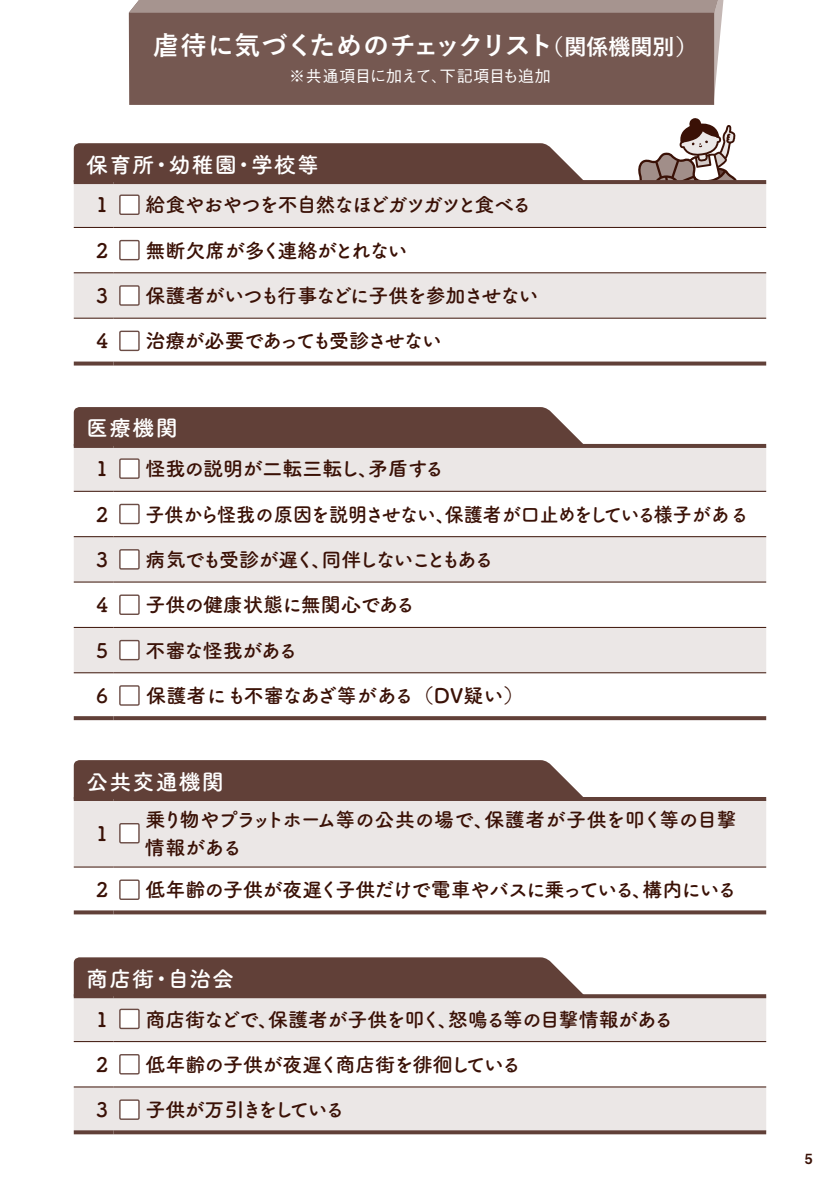
<style>
.page{position:relative;width:840px;height:1191px;background:#fff}
.page>*{position:absolute;margin:0;border:0;box-sizing:border-box;transform-origin:0 0}
.t1{font:700 26px "Yu Go";letter-spacing:-.03em;color:#fff}
.t2{font:700 22px "Tsuku A Rd Gothic";letter-spacing:.05em;color:#fff}
.t3{font:700 20px "Tsuku A Rd Gothic";letter-spacing:-.05em;color:#3a1106}
.t4{font:700 20px/27.8px "Tsuku A Rd Gothic";letter-spacing:-.03em;color:#3a1106}
.t5{font:700 20px "Tsuku A Rd Gothic";color:#3a1106}
.t6{font:700 20px "Tsuku A Rd Gothic";color:#3a1106;scale:.95 1}
.t7{font:700 20px "Tsuku A Rd Gothic";letter-spacing:-.075em;color:#3a1106}
.t8{font:700 20px "Tsuku A Rd Gothic";letter-spacing:-.13em;color:#3a1106}
.t9{font:700 20px "Tsuku A Rd Gothic";letter-spacing:-.08em;color:#3a1106}
.t10{font:700 20px "Tsuku B Rd Gothic";color:#3a1106}
.t11{font:700 20px "Tsuku A Rd Gothic";letter-spacing:-.105em;color:#3a1106}
.t12{font:500 16px "Gothic BBB Pro";letter-spacing:-.025em;color:#fff}
.t13{font:14px "Midashi Go Pro MB31";color:#3a1106}
.s1{font-size:22px}
</style>
<div class="page">
<svg style="left:638px;top:118px;width:99px;height:62px"></svg>
<svg style="left:765px;top:181px;width:2px;height:15px"></svg>
<svg style="left:129px;top:0;width:594px;height:105px;background:#7c615a"></svg>
<div style="left:74px;top:143px;width:509px;height:37px;background:#614038"></div>
<div style="left:74px;top:184px;width:691px;height:43px;background:#ebe7e6"></div>
<svg style="left:74px;top:239px;width:691px;height:113px"></svg>
<hr style="left:74px;top:180px;width:39px;height:4px;background:#614038">
<hr style="left:113px;top:180px;width:652px;height:4px;background:#614038">
<hr style="left:74px;top:227px;width:39px;height:1px;background:#3a1106">
<hr style="left:113px;top:227px;width:652px;height:1px;background:#3a1106">
<hr style="left:74px;top:318px;width:39px;height:1px;background:#3a1106">
<hr style="left:113px;top:318px;width:652px;height:1px;background:#3a1106">
<hr style="left:74px;top:272px;width:39px;height:1px;background:#3a1106">
<hr style="left:113px;top:272px;width:652px;height:1px;background:#3a1106">
<svg style="left:74px;top:361px;width:39px;height:4px"></svg>
<svg style="left:113px;top:361px;width:652px;height:4px;background:#765a53"></svg>
<div style="left:120px;top:195px;width:19px;height:19px;background:#fff"></div>
<div style="left:119px;top:194px;width:21px;height:21px;border:1px solid #6b4c45"></div>
<div style="left:120px;top:241px;width:19px;height:19px;background:#fff"></div>
<div style="left:119px;top:240px;width:21px;height:20px;border:1px solid #6b4c45"></div>
<div style="left:120px;top:286px;width:19px;height:19px;background:#fff"></div>
<div style="left:119px;top:285px;width:21px;height:21px;border:1px solid #6b4c45"></div>
<div style="left:120px;top:331px;width:19px;height:19px;background:#fff"></div>
<div style="left:119px;top:331px;width:21px;height:20px;border:1px solid #6b4c45"></div>
<svg style="left:74px;top:407px;width:516px;height:37px;background:#684941"></svg>
<div style="left:74px;top:448px;width:691px;height:224px;background:#ebe7e6"></div>
<svg style="left:74px;top:492px;width:691px;height:135px"></svg>
<svg style="left:74px;top:673px;width:691px;height:33px"></svg>
<hr style="left:74px;top:444px;width:39px;height:4px;background:#614038">
<hr style="left:113px;top:444px;width:652px;height:4px;background:#614038">
<svg style="left:74px;top:716px;width:39px;height:4px"></svg>
<svg style="left:113px;top:716px;width:652px;height:4px;background:#674740"></svg>
<hr style="left:74px;top:491px;width:39px;height:1px;background:#3a1106">
<hr style="left:113px;top:491px;width:652px;height:1px;background:#3a1106">
<hr style="left:74px;top:536px;width:39px;height:1px;background:#3a1106">
<hr style="left:113px;top:536px;width:652px;height:1px;background:#3a1106">
<hr style="left:74px;top:581px;width:39px;height:1px;background:#3a1106">
<hr style="left:113px;top:581px;width:652px;height:1px;background:#3a1106">
<hr style="left:74px;top:627px;width:39px;height:1px;background:#3a1106">
<hr style="left:113px;top:627px;width:652px;height:1px;background:#3a1106">
<hr style="left:74px;top:672px;width:39px;height:1px;background:#3a1106">
<hr style="left:113px;top:672px;width:652px;height:1px;background:#3a1106">
<div style="left:120px;top:459px;width:19px;height:19px;background:#fff"></div>
<div style="left:119px;top:458px;width:21px;height:21px;border:1px solid #6b4c45"></div>
<div style="left:120px;top:504px;width:19px;height:19px;background:#fff"></div>
<div style="left:119px;top:504px;width:21px;height:20px;border:1px solid #6b4c45"></div>
<div style="left:120px;top:550px;width:19px;height:19px;background:#fff"></div>
<div style="left:119px;top:549px;width:21px;height:20px;border:1px solid #6b4c45"></div>
<div style="left:120px;top:595px;width:19px;height:19px;background:#fff"></div>
<div style="left:119px;top:594px;width:21px;height:21px;border:1px solid #6b4c45"></div>
<div style="left:120px;top:640px;width:19px;height:19px;background:#fff"></div>
<div style="left:119px;top:640px;width:21px;height:20px;border:1px solid #6b4c45"></div>
<div style="left:120px;top:686px;width:19px;height:19px;background:#fff"></div>
<div style="left:119px;top:685px;width:21px;height:20px;border:1px solid #6b4c45"></div>
<div style="left:74px;top:760px;width:509px;height:37px;background:#614038"></div>
<div style="left:74px;top:801px;width:691px;height:65px;background:#ebe7e6"></div>
<svg style="left:74px;top:867px;width:691px;height:1px"></svg>
<hr style="left:74px;top:797px;width:39px;height:4px;background:#614038">
<hr style="left:113px;top:797px;width:652px;height:4px;background:#614038">
<svg style="left:74px;top:910px;width:39px;height:4px"></svg>
<svg style="left:113px;top:910px;width:652px;height:4px;background:#71544c"></svg>
<hr style="left:74px;top:866px;width:39px;height:1px;background:#3a1106">
<hr style="left:113px;top:866px;width:652px;height:1px;background:#3a1106">
<div style="left:120px;top:823px;width:19px;height:19px;background:#fff"></div>
<div style="left:119px;top:823px;width:21px;height:20px;border:1px solid #6b4c45"></div>
<div style="left:119px;top:879px;width:21px;height:21px;border:1px solid #6b4c45"></div>
<div style="left:74px;top:957px;width:509px;height:37px;background:#614038"></div>
<div style="left:74px;top:998px;width:691px;height:132px;background:#ebe7e6"></div>
<svg style="left:74px;top:1042px;width:691px;height:44px"></svg>
<hr style="left:74px;top:994px;width:39px;height:4px;background:#614038">
<hr style="left:113px;top:994px;width:652px;height:4px;background:#614038">
<svg style="left:74px;top:1130px;width:39px;height:4px"></svg>
<svg style="left:113px;top:1130px;width:652px;height:4px;background:#6c4e46"></svg>
<hr style="left:74px;top:1041px;width:39px;height:1px;background:#3a1106">
<hr style="left:113px;top:1041px;width:652px;height:1px;background:#3a1106">
<hr style="left:74px;top:1086px;width:39px;height:1px;background:#3a1106">
<hr style="left:113px;top:1086px;width:652px;height:1px;background:#3a1106">
<div style="left:120px;top:1009px;width:19px;height:19px;background:#fff"></div>
<div style="left:119px;top:1008px;width:21px;height:21px;border:1px solid #6b4c45"></div>
<div style="left:120px;top:1054px;width:19px;height:19px;background:#fff"></div>
<div style="left:119px;top:1054px;width:21px;height:20px;border:1px solid #6b4c45"></div>
<div style="left:120px;top:1100px;width:19px;height:19px;background:#fff"></div>
<div style="left:119px;top:1099px;width:21px;height:20px;border:1px solid #6b4c45"></div>
<h1 class="t1" style="left:153px;top:31px;width:546px">虐待に気づくためのチェックリスト<span class="s1">（関係機関別）</span></h1>
<p class="t12" style="left:289px;top:64px;width:263px">※共通項目に加えて、下記項目も追加</p>
<p class="t2" style="left:86px;top:147px;width:234px">保育所・幼稚園・学校等</p>
<p class="t10" style="left:96px;top:189px;width:13px">1</p>
<p class="t7" style="left:145px;top:189px;width:387px">給食やおやつを不自然なほどガツガツと食べる</p>
<p class="t10" style="left:96px;top:235px;width:13px">2</p>
<p class="t3" style="left:145px;top:235px;width:264px">無断欠席が多く連絡がとれない</p>
<p class="t10" style="left:96px;top:280px;width:13px">3</p>
<p class="t3" style="left:145px;top:280px;width:394px">保護者がいつも行事などに子供を参加させない</p>
<p class="t10" style="left:96px;top:325px;width:13px">4</p>
<p class="t9" style="left:145px;top:325px;width:297px">治療が必要であっても受診させない</p>
<p class="t2" style="left:86px;top:411px;width:93px">医療機関</p>
<p class="t10" style="left:96px;top:453px;width:13px">1</p>
<p class="t5" style="left:145px;top:453px;width:300px">怪我の説明が二転三転し、矛盾する</p>
<p class="t10" style="left:96px;top:498px;width:13px">2</p>
<p class="t6" style="left:145px;top:498px;width:636px">子供から怪我の原因を説明させない、保護者が口止めをしている様子がある</p>
<p class="t10" style="left:96px;top:544px;width:13px">3</p>
<p class="t8" style="left:145px;top:544px;width:350px">病気でも受診が遅く、同伴しないこともある</p>
<p class="t10" style="left:96px;top:589px;width:13px">4</p>
<p class="t3" style="left:145px;top:589px;width:271px">子供の健康状態に無関心である</p>
<p class="t10" style="left:96px;top:634px;width:13px">5</p>
<p class="t3" style="left:145px;top:634px;width:154px">不審な怪我がある</p>
<p class="t10" style="left:96px;top:680px;width:13px">6</p>
<p class="t5" style="left:146px;top:680px;width:378px">保護者にも不審なあざ等がある（DV疑い）</p>
<p class="t2" style="left:86px;top:764px;width:139px">公共交通機関</p>
<p class="t10" style="left:96px;top:817px;width:13px">1</p>
<p class="t4" style="left:145px;top:804px;width:593px">乗り物やプラットホーム等の公共の場で、保護者が子供を叩く等の目撃情報がある</p>
<p class="t10" style="left:96px;top:874px;width:13px">2</p>
<p class="t3" style="left:145px;top:874px;width:592px">低年齢の子供が夜遅く子供だけで電車やバスに乗っている、構内にいる</p>
<p class="t2" style="left:86px;top:961px;width:149px">商店街・自治会</p>
<p class="t10" style="left:96px;top:1003px;width:13px">1</p>
<p class="t3" style="left:145px;top:1003px;width:529px">商店街などで、保護者が子供を叩く、怒鳴る等の目撃情報がある</p>
<p class="t10" style="left:96px;top:1048px;width:13px">2</p>
<p class="t3" style="left:145px;top:1048px;width:377px">低年齢の子供が夜遅く商店街を徘徊している</p>
<p class="t10" style="left:96px;top:1094px;width:13px">3</p>
<p class="t11" style="left:145px;top:1094px;width:201px">子供が万引きをしている</p>
<p class="t13" style="left:804px;top:1147px;width:9px">5</p>
</div>
